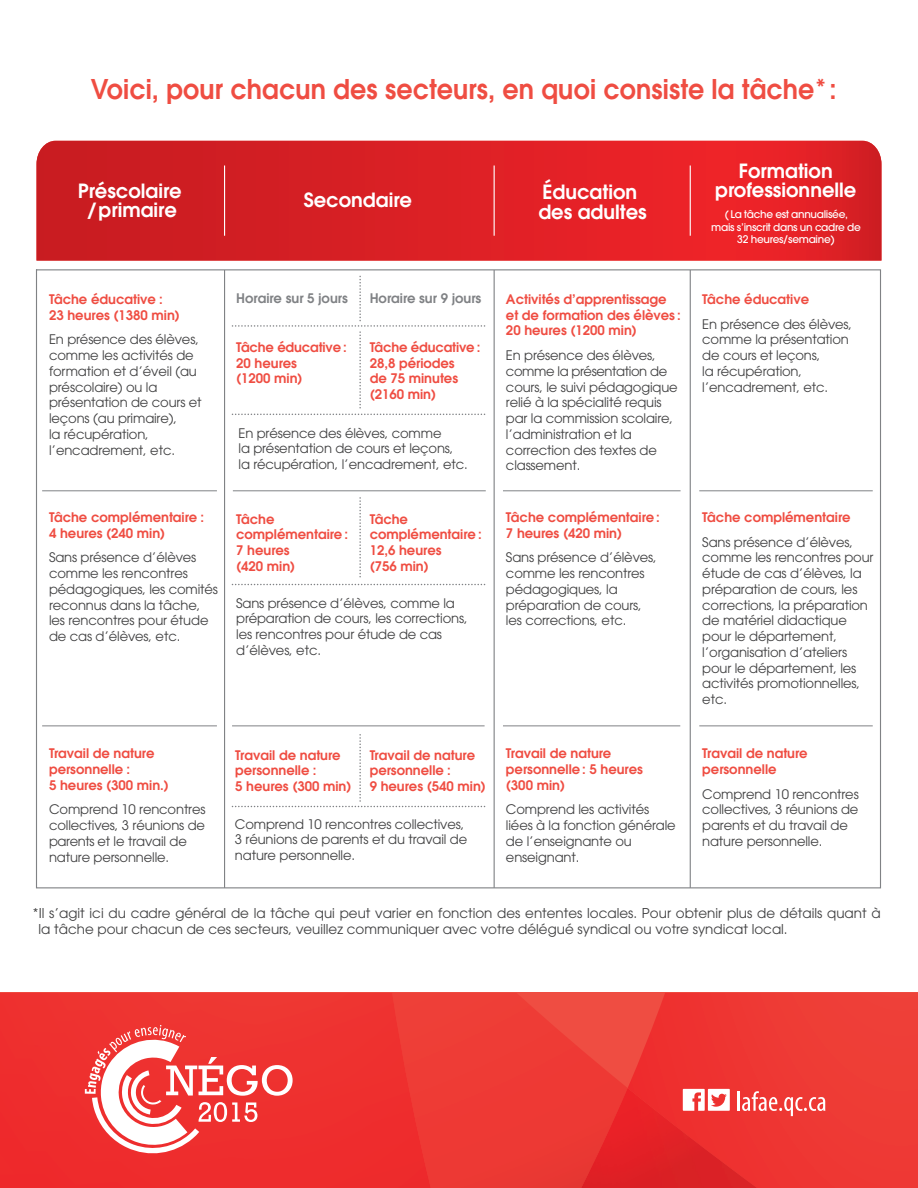
<style>
.page{position:relative;width:918px;height:1188px;background:#fff}
.page>*{position:absolute;margin:0;border:0;box-sizing:border-box;transform-origin:0 0}
.t1{font:600 27px "Avant Garde";letter-spacing:.005em;color:#ef4d42;scale:.94 1}
.t2{font:600 19.5px/19.5px "Avant Garde";color:#fff;text-align:center}
.t3{font:13.5px/16.2px "Avant Garde";color:#3e3e3f}
.t4{font:13.2px/15.8px "Avant Garde";letter-spacing:-.01em;color:#3e3e3f}
.t5{font:600 13.2px/15.8px "Avant Garde";color:#ef4d42}
.t6{font:600 13.2px "Avant Garde";color:#808285}
.t7{font:500 10.5px/12.6px "Avant Garde";letter-spacing:-.03em;color:#fff;text-align:center}
</style>
<div class="page">
<svg style="left:628px;top:993px;width:290px;height:195px;background:#ee3934"></svg>
<svg style="left:431px;top:993px;width:197px;height:195px;background:#ed3d36"></svg>
<img style="left:0;top:993px;width:431px;height:195px">
<img style="left:581px;top:1088px;width:176px;height:100px">
<svg style="left:683px;top:1089px;width:47px;height:22px"></svg>
<hr style="left:738px;top:1091px;width:2px;height:20px;background:#fff">
<svg style="left:742px;top:1091px;width:83px;height:25px;background:#f16360"></svg>
<svg style="left:85px;top:1025px;width:208px;height:133px"></svg>
<hr style="left:690px;top:270px;width:1px;height:618px;background:#808285">
<hr style="left:42px;top:491px;width:175px;height:1px;background:#808285">
<hr style="left:42px;top:726px;width:175px;height:1px;background:#808285">
<hr style="left:233px;top:491px;width:253px;height:1px;background:#808285">
<hr style="left:232px;top:726px;width:253px;height:1px;background:#808285">
<hr style="left:503px;top:491px;width:178px;height:1px;background:#808285">
<hr style="left:503px;top:726px;width:177px;height:1px;background:#808285">
<hr style="left:699px;top:726px;width:174px;height:1px;background:#808285">
<hr style="left:699px;top:491px;width:174px;height:1px;background:#808285">
<svg style="left:232px;top:414px;width:253px;height:1px"></svg>
<svg style="left:232px;top:276px;width:253px;height:132px"></svg>
<svg style="left:232px;top:735px;width:253px;height:72px"></svg>
<hr style="left:494px;top:270px;width:1px;height:618px;background:#808285">
<hr style="left:224px;top:270px;width:1px;height:618px;background:#808285">
<svg style="left:232px;top:498px;width:253px;height:87px"></svg>
<svg style="left:37px;top:141px;width:844px;height:120px;background:#db2025"></svg>
<hr style="left:224px;top:166px;width:1px;height:70px;background:#fff">
<hr style="left:494px;top:166px;width:1px;height:70px;background:#fff">
<hr style="left:690px;top:166px;width:1px;height:70px;background:#fff">
<h1 class="t1" style="left:91px;top:71px;width:795px">Voici, pour chacun des secteurs, en quoi consiste la tâche* :</h1>
<h2 class="t2" style="left:78px;top:180px;width:105px">Préscolaire /primaire</h2>
<h2 class="t2" style="left:304px;top:190px;width:110px">Secondaire</h2>
<p class="t5" style="left:49px;top:291px;width:132px">Tâche éducative :<br>23 heures (1380 min)</p>
<p class="t4" style="left:49px;top:332px;width:154px">En présence des élèves, comme les activités de formation et d’éveil (au préscolaire) ou la présentation de cours et leçons (au primaire),<br>la récupération, l’encadrement, etc.</p>
<p class="t6" style="left:236px;top:289px;width:113px">Horaire sur 5 jours</p>
<p class="t6" style="left:370px;top:289px;width:113px">Horaire sur 9 jours</p>
<p class="t5" style="left:236px;top:339px;width:112px">Tâche éducative :<br>20 heures<br>(1200 min)</p>
<p class="t5" style="left:370px;top:339px;width:112px">Tâche éducative :<br>28,8 périodes<br>de 75 minutes (2160 min)</p>
<p class="t4" style="left:239px;top:425px;width:231px">En présence des élèves, comme<br>la présentation de cours et leçons, la récupération, l’encadrement, etc.</p>
<h2 class="t2" style="left:538px;top:182px;width:110px;text-align:left">Éducation des adultes</h2>
<p class="t5" style="left:506px;top:291px;width:176px">Activités d’apprentissage et de formation des élèves :<br>20 heures (1200 min)</p>
<p class="t4" style="left:506px;top:347px;width:173px">En présence des élèves, comme la présentation de cours, le suivi pédagogique relié à la spécialité requis par la commission scolaire, l’administration et la correction des textes de classement.</p>
<h2 class="t2" style="left:715px;top:161px;width:143px">Formation professionnelle</h2>
<p class="t7" style="left:711px;top:208px;width:151px">( La tâche est annualisée,<br>mais s’inscrit dans un cadre de<br>32 heures/semaine)</p>
<p class="t5" style="left:702px;top:291px;width:108px">Tâche éducative</p>
<p class="t4" style="left:702px;top:316px;width:151px">En présence des élèves, comme la présentation de cours et leçons,<br>la récupération, l’encadrement, etc.</p>
<p class="t5" style="left:49px;top:509px;width:157px">Tâche complémentaire :<br>4 heures (240 min)</p>
<p class="t4" style="left:49px;top:550px;width:170px">Sans présence d’élèves comme les rencontres pédagogiques, les comités reconnus dans la tâche, les rencontres pour étude de cas d’élèves, etc.</p>
<p class="t5" style="left:236px;top:511px;width:113px">Tâche complémentaire :<br>7 heures<br>(420 min)</p>
<p class="t5" style="left:370px;top:511px;width:114px">Tâche complémentaire :<br>12,6 heures<br>(756 min)</p>
<p class="t5" style="left:702px;top:509px;width:150px">Tâche complémentaire</p>
<p class="t5" style="left:506px;top:509px;width:155px">Tâche complémentaire :<br>7 heures (420 min)</p>
<p class="t4" style="left:506px;top:550px;width:152px">Sans présence d’élèves, comme les rencontres pédagogiques, la préparation de cours, les corrections, etc.</p>
<p class="t4" style="left:702px;top:534px;width:173px">Sans présence d’élèves, comme les rencontres pour étude de cas d’élèves, la préparation de cours, les corrections, la préparation de matériel didactique pour le département, l’organisation d’ateliers pour le département, les activités promotionnelles, etc.</p>
<p class="t4" style="left:236px;top:595px;width:233px">Sans présence d’élèves, comme la préparation de cours, les corrections, les rencontres pour étude de cas d’élèves, etc.</p>
<p class="t5" style="left:49px;top:745px;width:121px">Travail de nature personnelle :<br>5 heures (300 min.)</p>
<p class="t4" style="left:49px;top:802px;width:158px">Comprend 10 rencontres collectives, 3 réunions de parents et le travail de nature personnelle.</p>
<p class="t5" style="left:506px;top:745px;width:138px">Travail de nature personnelle: 5 heures (300 min)</p>
<p class="t4" style="left:506px;top:802px;width:171px">Comprend les activités liées à la fonction générale de l’enseignante ou enseignant.</p>
<p class="t5" style="left:235px;top:747px;width:118px">Travail de nature personnelle :<br>5 heures (300 min)</p>
<p class="t5" style="left:370px;top:747px;width:118px">Travail de nature personnelle :<br>9 heures (540 min)</p>
<p class="t5" style="left:702px;top:745px;width:107px">Travail de nature personnelle</p>
<p class="t4" style="left:702px;top:786px;width:158px">Comprend 10 rencontres collectives, 3 réunions de parents et du travail de nature personnelle.</p>
<p class="t4" style="left:235px;top:816px;width:234px">Comprend 10 rencontres collectives,<br>3 réunions de parents et du travail de nature personnelle.</p>
<p class="t3" style="left:39px;top:905px;width:843px;text-indent:-6px">*Il s’agit ici du cadre général de la tâche qui peut varier en fonction des ententes locales. Pour obtenir plus de détails quant à la tâche pour chacun de ces secteurs, veuillez communiquer avec votre délégué syndical ou votre syndicat local.</p>
</div>
